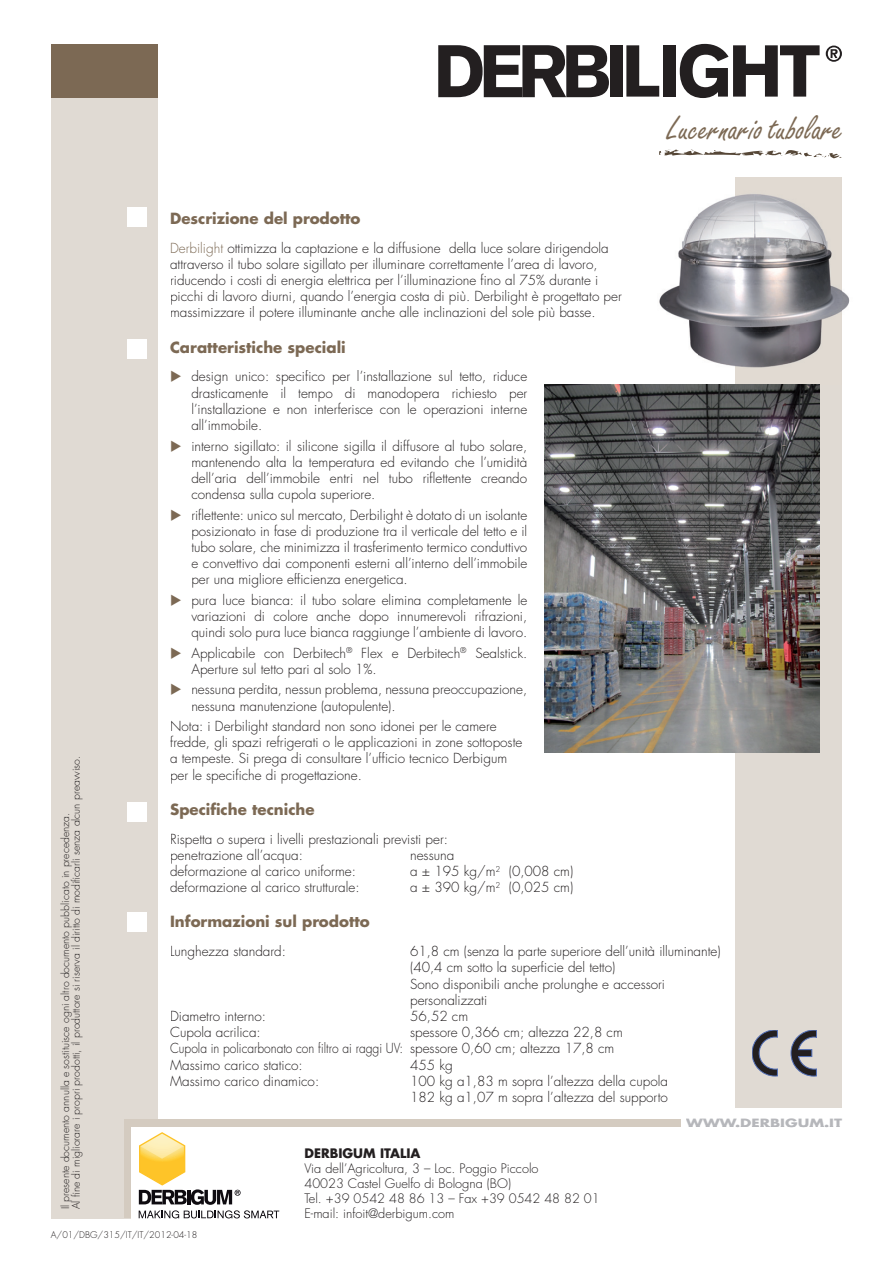
<style>
.page{position:relative;width:893px;height:1263px;background:#fff}
.page>*{position:absolute;margin:0;border:0;box-sizing:border-box;transform-origin:0 0}
.t1{font:36px "Freestyle Script";color:#7c6954;scale:.95 1}
.t2{font:700 15px "Futura";color:#7c6954}
.t3{font:300 13.5px/16.2px "Futura";color:#231f20}
.t4{font:300 12.75px/15px "Futura";color:#231f20}
.t5{font:700 12.75px "Futura";color:#231f20}
.t6{font:700 11.1px "Futura";color:#b6b7bb;scale:1.35 1}
.t7{font:300 10.5px/10.5px "Futura";color:#231f20}
.t8{font:300 9px "Futura";color:#231f20}
.s1{color:#7c6954}
</style>
<div class="page">
<div style="left:51px;top:46px;width:106px;height:1172px;background:#e0dad3"></div>
<div style="left:51px;top:45px;width:106px;height:53px;background:#7c6954"></div>
<div style="left:124px;top:1119px;width:556px;height:99px;background:#d4cbc0"></div>
<div style="left:131px;top:1127px;width:728px;height:132px;background:#fff"></div>
<svg style="left:139px;top:1132px;width:140px;height:86px"></svg>
<div style="left:736px;top:177px;width:106px;height:930px;background:#e0dad3"></div>
<svg style="left:826px;top:46px;width:16px;height:16px"></svg>
<svg style="left:438px;top:45px;width:171px;height:52px"></svg>
<div style="left:610px;top:45px;width:12px;height:52px;background:#231f20"></div>
<svg style="left:626px;top:45px;width:33px;height:52px"></svg>
<div style="left:663px;top:45px;width:13px;height:52px;background:#231f20"></div>
<svg style="left:680px;top:44px;width:140px;height:54px"></svg>
<svg style="left:659px;top:149px;width:183px;height:9px"></svg>
<div style="left:128px;top:208px;width:19px;height:19px;background:#fff"></div>
<div style="left:128px;top:802px;width:19px;height:20px;background:#fff"></div>
<div style="left:128px;top:339px;width:19px;height:20px;background:#fff"></div>
<div style="left:128px;top:912px;width:19px;height:20px;background:#fff"></div>
<img style="left:659px;top:178px;width:191px;height:206px">
<img style="left:544px;top:384px;width:275px;height:368px">
<svg style="left:791px;top:1030px;width:26px;height:46px"></svg>
<svg style="left:752px;top:1030px;width:25px;height:46px"></svg>
<p class="t7" style="left:60px;top:1209px;width:455px;rotate:-90deg">Il presente documento annulla e sostituisce ogni altro documento pubblicato in precedenza.<br>Al fine di migliorare i propri prodotti, il produttore si riserva il diritto di modificarli senza alcun preavviso.</p>
<h1 class="t1" style="left:668px;top:107px;width:185px">Lucernario tubolare</h1>
<p class="t2" style="left:170px;top:208px;width:192px">Descrizione del prodotto</p>
<p class="t3" style="left:170px;top:240px;width:453px"><span class="s1">Derbilight</span> ottimizza la captazione e la diffusione della luce solare dirigendola attraverso il tubo solare sigillato per illuminare correttamente l’area di lavoro, riducendo i costi di energia elettrica per l’illuminazione fino al 75% durante i picchi di lavoro diurni, quando l’energia costa di più. Derbilight è progettato per massimizzare il potere illuminante anche alle inclinazioni del sole più basse.</p>
<p class="t2" style="left:170px;top:336px;width:177px">Caratteristiche speciali</p>
<p class="t3" style="left:191px;top:369px;width:337px;text-align:justify;text-indent:-21px"><span class="s1">◆</span> design unico: specifico per l’installazione sul tetto, riduce drasticamente il tempo di manodopera richiesto per l’installazione e non interferisce con le operazioni interne all’immobile.</p>
<p class="t3" style="left:191px;top:438px;width:337px;text-align:justify;text-indent:-21px"><span class="s1">◆</span> interno sigillato: il silicone sigilla il diffusore al tubo solare, mantenendo alta la temperatura ed evitando che l’umidità dell’aria dell’immobile entri nel tubo riflettente creando condensa sulla cupola superiore.</p>
<p class="t3" style="left:191px;top:507px;width:337px;text-align:justify;text-indent:-21px"><span class="s1">◆</span> riflettente: unico sul mercato, Derbilight è dotato di un isolante posizionato in fase di produzione tra il verticale del tetto e il tubo solare, che minimizza il trasferimento termico conduttivo e convettivo dai componenti esterni all’interno dell’immobile per una migliore efficienza energetica.</p>
<p class="t3" style="left:191px;top:592px;width:337px;text-align:justify;text-indent:-21px"><span class="s1">◆</span> pura luce bianca: il tubo solare elimina completamente le variazioni di colore anche dopo innumerevoli rifrazioni, quindi solo pura luce bianca raggiunge l’ambiente di lavoro.</p>
<p class="t3" style="left:191px;top:645px;width:337px;text-indent:-21px"><span class="s1">◆</span> Applicabile con Derbitech<sup>®</sup> Flex e Derbitech<sup>®</sup> Sealstick.<br>Aperture sul tetto pari al solo 1%.</p>
<p class="t3" style="left:191px;top:681px;width:337px;text-indent:-21px"><span class="s1">◆</span> nessuna perdita, nessun problema, nessuna preoccupazione, nessuna manutenzione (autopulente).</p>
<p class="t3" style="left:170px;top:718px;width:354px">Nota: i Derbilight standard non sono idonei per le camere fredde, gli spazi refrigerati o le applicazioni in zone sottoposte a tempeste. Si prega di consultare l’ufficio tecnico Derbigum per le specifiche di progettazione.</p>
<p class="t2" style="left:170px;top:798px;width:146px">Specifiche tecniche</p>
<p class="t3" style="left:170px;top:831px;width:279px">Rispetta o supera i livelli prestazionali previsti per: penetrazione all’acqua:</p>
<p class="t3" style="left:410px;top:847px;width:46px">nessuna</p>
<p class="t3" style="left:170px;top:863px;width:187px">deformazione al carico uniforme:</p>
<p class="t3" style="left:410px;top:863px;width:165px">a ± 195 kg/m<sup>2</sup> (0,008 cm)</p>
<p class="t3" style="left:170px;top:879px;width:191px">deformazione al carico strutturale:</p>
<p class="t3" style="left:410px;top:879px;width:165px">a ± 390 kg/m<sup>2</sup> (0,025 cm)</p>
<p class="t2" style="left:170px;top:911px;width:201px">Informazioni sul prodotto</p>
<p class="t3" style="left:170px;top:943px;width:117px">Lunghezza standard:</p>
<p class="t3" style="left:410px;top:943px;width:312px">61,8 cm (senza la parte superiore dell’unità illuminante) (40,4 cm sotto la superficie del tetto)<br>Sono disponibili anche prolunghe e accessori personalizzati</p>
<p class="t3" style="left:170px;top:1008px;width:97px">Diametro interno:</p>
<p class="t3" style="left:410px;top:1008px;width:60px">56,52 cm</p>
<p class="t3" style="left:170px;top:1024px;width:92px">Cupola acrilica:</p>
<p class="t3" style="left:170px;top:1024px;width:454px;text-indent:240px">spessore 0,366 cm; altezza 22,8 cm<br>Cupola in policarbonato con filtro ai raggi UV: spessore 0,60 cm; altezza 17,8 cm<br>Massimo carico statico:</p>
<p class="t3" style="left:410px;top:1057px;width:44px">455 kg</p>
<p class="t3" style="left:170px;top:1073px;width:151px">Massimo carico dinamico:</p>
<p class="t3" style="left:410px;top:1073px;width:259px">100 kg a1,83 m sopra l’altezza della cupola<br>182 kg a1,07 m sopra l’altezza del supporto</p>
<p class="t5" style="left:304px;top:1145px;width:118px">DERBIGUM ITALIA</p>
<p class="t4" style="left:304px;top:1161px;width:297px">Via dell’Agricoltura, 3 – Loc. Poggio Piccolo<br>40023 Castel Guelfo di Bologna (BO)<br>Tel. +39 0542 48 86 13 – Fax +39 0542 48 82 01<br>E-mail: infoit@derbigum.com</p>
<p class="t6" style="left:686px;top:1115px;width:117px">WWW.DERBIGUM.IT</p>
<p class="t8" style="left:51px;top:1229px;width:148px">A/01/DBG/315/IT/IT/2012-04-18</p>
</div>
